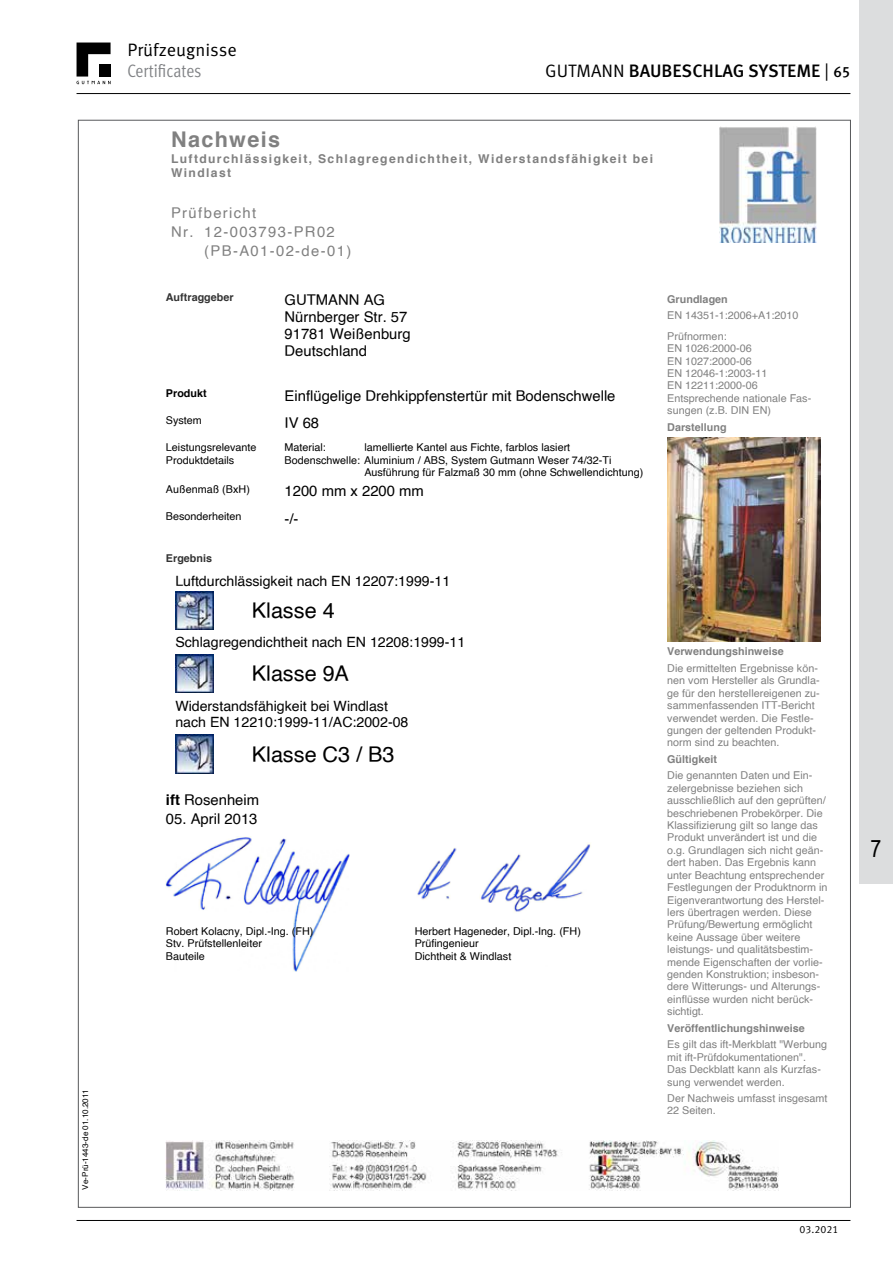
<style>
.page{position:relative;width:893px;height:1263px;background:#fff}
.page>*{position:absolute;margin:0;border:0;box-sizing:border-box;transform-origin:0 0}
.t1{font:24px "Arial Narrow";color:#000}
.t2{font:21.6px "Helvetica";color:#000}
.t3{font:700 21.6px "Helvetica";letter-spacing:.06em;color:#808080}
.t4{font:500 18px "Gutmann Meta";letter-spacing:-.005em;color:#000}
.t5{font:18px "Gutmann Meta Norm";color:#000}
.t6{font:18px "Gutmann Meta Pro Cond Norm";color:#808285}
.t7{font:14.85px/17.1px "Helvetica";color:#000}
.t8{font:14.85px "Helvetica";letter-spacing:.095em;color:#808080}
.t9{font:14.1px/16.4px "Helvetica";color:#000}
.t10{font:700 12.15px/14px "Helvetica";letter-spacing:.11em;color:#808080}
.t11{font:10.8px/12.5px "Helvetica";color:#808080}
.t12{font:10.8px/12.5px "Helvetica";color:#000}
.t13{font:700 10.8px "Helvetica";color:#808080}
.t14{font:700 10.8px "Helvetica";color:#333}
.t15{font:700 10.8px "Helvetica";color:#000}
.t16{font:10.5px "Gutmann Meta Norm";color:#000}
.t17{font:8.1px "Helvetica";letter-spacing:.005em;color:#000}
.s1{font-family:"Gutmann Meta Norm";font-weight:400}
.s2{font-size:15px}
.s3{font-weight:700}
</style>
<div class="page">
<hr style="left:77px;top:1220px;width:773px;height:1px;background:#000">
<svg style="left:77px;top:43px;width:34px;height:41px"></svg>
<div style="left:99px;top:64px;width:12px;height:13px;background:#000"></div>
<hr style="left:77px;top:93px;width:773px;height:1px;background:#000">
<div style="left:859px;top:0;width:34px;height:884px;background:#dcddde"></div>
<img style="left:719px;top:127px;width:98px;height:116px">
<img style="left:166px;top:1141px;width:612px;height:49px">
<img style="left:166px;top:836px;width:184px;height:135px">
<img style="left:417px;top:843px;width:174px;height:69px">
<img style="left:667px;top:437px;width:153px;height:204px">
<img style="left:175px;top:591px;width:39px;height:39px">
<img style="left:175px;top:654px;width:39px;height:39px">
<img style="left:175px;top:735px;width:39px;height:38px">
<p class="t17" style="left:79px;top:1189px;width:102px;rotate:-90deg">Ve-Prü-1443-de 01.10.2011</p>
<h3 class="t5" style="left:128px;top:36px;width:111px">Prüfzeugnisse</h3>
<h3 class="t6" style="left:128px;top:57px;width:76px">Certificates</h3>
<h3 class="t4" style="left:545px;top:56px;width:307px"><span class="s1">GUTMANN</span> BAUBESCHLAG SYSTEME <span class="s1">|</span> <span class="s2">65</span></h3>
<h2 class="t3" style="left:171px;top:122px;width:111px">Nachweis</h2>
<p class="t10" style="left:171px;top:151px;width:484px">Luftdurchlässigkeit, Schlagregendichtheit, Widerstandsfähigkeit bei<br>Windlast</p>
<h3 class="t8" style="left:171px;top:202px;width:87px">Prüfbericht</h3>
<h3 class="t8" style="left:171px;top:220px;width:165px">Nr. 12-003793-PR02</h3>
<h3 class="t8" style="left:204px;top:239px;width:149px">(PB-A01-02-de-01)</h3>
<p class="t14" style="left:166px;top:289px;width:69px">Auftraggeber</p>
<h3 class="t7" style="left:285px;top:292px;width:128px">GUTMANN AG<br>Nürnberger Str. 57<br>91781 Weißenburg<br>Deutschland</h3>
<p class="t15" style="left:166px;top:384px;width:42px">Produkt</p>
<h3 class="t7" style="left:285px;top:387px;width:332px">Einflügelige Drehkippfenstertür mit Bodenschwelle</h3>
<p class="t12" style="left:166px;top:414px;width:37px">System</p>
<h3 class="t7" style="left:285px;top:414px;width:36px">IV 68</h3>
<p class="t12" style="left:166px;top:441px;width:92px">Leistungsrelevante<br>Produktdetails</p>
<p class="t12" style="left:285px;top:441px;width:43px">Material:</p>
<p class="t12" style="left:364px;top:441px;width:207px">lamellierte Kantel aus Fichte, farblos lasiert</p>
<p class="t12" style="left:285px;top:454px;width:329px">Bodenschwelle: Aluminium / ABS, System Gutmann Weser 74/32-Ti</p>
<p class="t12" style="left:364px;top:466px;width:281px">Ausführung für Falzmaß 30 mm (ohne Schwellendichtung)</p>
<p class="t12" style="left:166px;top:483px;width:85px">Außenmaß (BxH)</p>
<h3 class="t7" style="left:285px;top:483px;width:141px">1200 mm x 2200 mm</h3>
<p class="t12" style="left:166px;top:510px;width:77px">Besonderheiten</p>
<h3 class="t7" style="left:285px;top:510px;width:16px">-/-</h3>
<p class="t14" style="left:166px;top:549px;width:48px">Ergebnis</p>
<h3 class="t9" style="left:175px;top:573px;width:276px">Luftdurchlässigkeit nach EN 12207:1999-11</h3>
<h2 class="t2" style="left:252px;top:594px;width:84px">Klasse 4</h2>
<h3 class="t9" style="left:175px;top:634px;width:291px">Schlagregendichtheit nach EN 12208:1999-11</h3>
<h2 class="t2" style="left:252px;top:657px;width:99px">Klasse 9A</h2>
<h3 class="t9" style="left:175px;top:698px;width:235px">Widerstandsfähigkeit bei Windlast nach EN 12210:1999-11/AC:2002-08</h3>
<h2 class="t2" style="left:252px;top:738px;width:144px">Klasse C3 / B3</h2>
<h3 class="t7" style="left:166px;top:791px;width:95px"><span class="s3">ift</span> Rosenheim</h3>
<h3 class="t7" style="left:166px;top:811px;width:93px">05. April 2013</h3>
<p class="t12" style="left:166px;top:925px;width:149px">Robert Kolacny, Dipl.-Ing. (FH)</p>
<p class="t12" style="left:415px;top:925px;width:168px">Herbert Hageneder, Dipl.-Ing. (FH)</p>
<p class="t12" style="left:166px;top:938px;width:97px">Stv. Prüfstellenleiter</p>
<p class="t12" style="left:415px;top:938px;width:66px">Prüfingenieur</p>
<p class="t12" style="left:166px;top:950px;width:41px">Bauteile</p>
<p class="t12" style="left:415px;top:950px;width:98px">Dichtheit &amp; Windlast</p>
<p class="t13" style="left:667px;top:290px;width:62px">Grundlagen</p>
<p class="t11" style="left:667px;top:305px;width:133px;line-height:20.5px">EN 14351-1:2006+A1:2010<br>Prüfnormen:</p>
<p class="t11" style="left:667px;top:342px;width:145px">EN 1026:2000-06<br>EN 1027:2000-06<br>EN 12046-1:2003-11<br>EN 12211:2000-06<br>Entsprechende nationale Fas&shy;sungen (z.B. DIN EN)</p>
<p class="t13" style="left:667px;top:418px;width:61px">Darstellung</p>
<p class="t13" style="left:667px;top:643px;width:118px">Verwendungshinweise</p>
<p class="t11" style="left:667px;top:662px;width:154px">Die ermittelten Ergebnisse kön&shy;nen vom Hersteller als Grundla&shy;ge für den herstellereigenen zu&shy;sammenfassenden ITT-Bericht verwendet werden. Die Festle&shy;gungen der geltenden Produkt&shy;norm sind zu beachten.</p>
<p class="t13" style="left:667px;top:750px;width:51px">Gültigkeit</p>
<p class="t11" style="left:667px;top:769px;width:162px">Die genannten Daten und Ein&shy;zelergebnisse beziehen sich ausschließlich auf den geprüften/ beschriebenen Probekörper. Die<br>Klassifizierung gilt so lange das<br>Produkt unverändert ist und die o.g. Grundlagen sich nicht geän&shy;dert haben. Das Ergebnis kann unter Beachtung entsprechender<br>Festlegungen der Produktnorm in<br>Eigenverantwortung des Herstel&shy;lers übertragen werden. Diese<br>Prüfung/Bewertung ermöglicht keine Aussage über weitere leistungs- und qualitätsbestim&shy;mende Eigenschaften der vorlie&shy;genden Konstruktion; insbeson&shy;dere Witterungs- und Alterungs&shy;einflüsse wurden nicht berück&shy;sichtigt.</p>
<p class="t13" style="left:667px;top:1019px;width:139px">Veröffentlichungshinweise</p>
<p class="t11" style="left:667px;top:1038px;width:161px">Es gilt das ift-Merkblatt "Werbung mit ift-Prüfdokumentationen".<br>Das Deckblatt kann als Kurzfas&shy;sung verwendet werden.</p>
<p class="t11" style="left:667px;top:1092px;width:162px">Der Nachweis umfasst insgesamt<br>22 Seiten.</p>
<h1 class="t1" style="left:870px;top:831px;width:12px">7</h1>
<p class="t16" style="left:799px;top:1222px;width:40px">03.2021</p>
</div>
